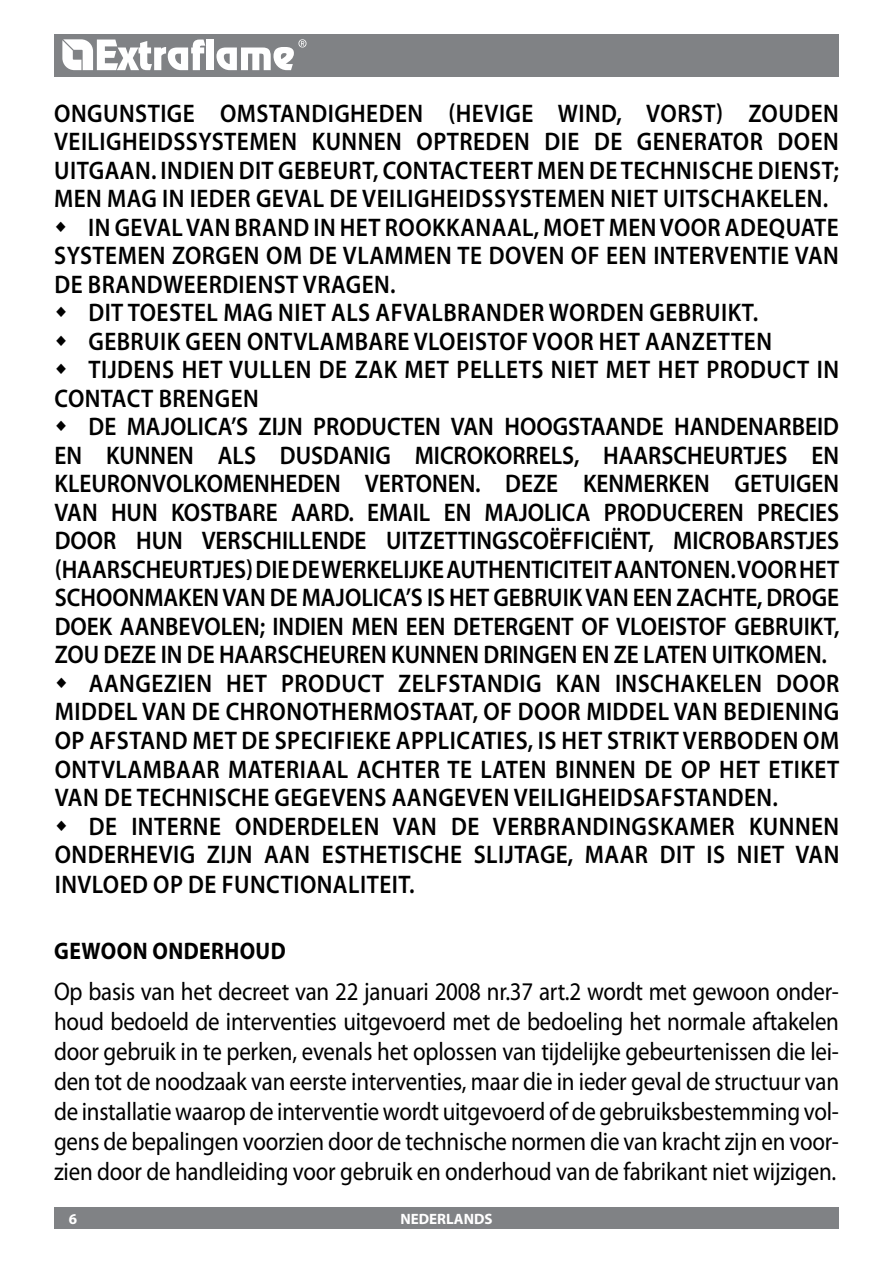
<style>
.page{position:relative;width:893px;height:1263px;background:#fff}
.page>*{position:absolute;margin:0;border:0;box-sizing:border-box;transform-origin:0 0}
.t1{font:600 25.5px "Myriad Pro";letter-spacing:.02em;color:#000;scale:.91 1}
.t2{font:25.5px/30px "Myriad Pro";letter-spacing:-.01em;color:#000;text-align:justify;scale:.9 1}
.t3{font:700 24px "Myriad Pro";letter-spacing:.02em;color:#000;scale:.9 1}
.t4{font:700 15px "Myriad Pro";color:#fff}
</style>
<div class="page">
<div style="left:54px;top:34px;width:785px;height:43px;background:#808285"></div>
<div style="left:54px;top:1208px;width:785px;height:21px;background:#808285"></div>
<svg style="left:62px;top:39px;width:143px;height:31px"></svg>
<div style="left:207px;top:40px;width:7px;height:30px;background:#fff"></div>
<svg style="left:216px;top:39px;width:90px;height:31px"></svg>
<p class="t1" style="left:54px;top:97px;width:17px">ONGUNSTIGE</p>
<p class="t1" style="left:220px;top:97px;width:17px">OMSTANDIGHEDEN</p>
<p class="t1" style="left:448px;top:97px;width:23px">(HEVIGE</p>
<p class="t1" style="left:558px;top:97px;width:17px">WIND</p>
<p class="t1" style="left:616px;top:97px;width:49px">, VORST</p>
<p class="t1" style="left:716px;top:97px;width:53px">) ZOUDEN</p>
<p class="t1" style="left:54px;top:125px;width:15px">VEILIGHEIDSS</p>
<p class="t1" style="left:198px;top:125px;width:31px">YSTEMEN</p>
<p class="t1" style="left:312px;top:125px;width:17px">KUNNEN</p>
<p class="t1" style="left:417px;top:125px;width:17px">OPTREDEN</p>
<p class="t1" style="left:545px;top:125px;width:13px">DIE</p>
<p class="t1" style="left:594px;top:125px;width:64px">DE GENERATOR</p>
<p class="t1" style="left:778px;top:125px;width:17px">DOEN</p>
<p class="t1" style="left:54px;top:154px;width:16px">UITGAAN</p>
<p class="t1" style="left:151px;top:154px;width:33px">. INDIEN</p>
<p class="t1" style="left:239px;top:154px;width:60px">DIT GEBEURT</p>
<p class="t1" style="left:373px;top:154px;width:27px">, CONTACTEERT</p>
<p class="t1" style="left:537px;top:154px;width:18px">MEN</p>
<p class="t1" style="left:589px;top:154px;width:51px">DE TECHNISCHE</p>
<p class="t1" style="left:758px;top:154px;width:15px">DIENST</p>
<p class="t1" style="left:833px;top:154px;width:8px">;</p>
<p class="t1" style="left:54px;top:182px;width:18px">MEN</p>
<p class="t1" style="left:107px;top:182px;width:19px">MAG</p>
<p class="t1" style="left:162px;top:182px;width:45px">IN IEDER</p>
<p class="t1" style="left:256px;top:182px;width:16px">GEVAL</p>
<p class="t1" style="left:330px;top:182px;width:50px">DE VEILIGHEIDSS</p>
<p class="t1" style="left:506px;top:182px;width:31px">YSTEMEN</p>
<p class="t1" style="left:610px;top:182px;width:14px">NIET</p>
<p class="t1" style="left:663px;top:182px;width:16px">UITSCHAKELEN</p>
<p class="t1" style="left:823px;top:182px;width:8px">.</p>
<p class="t1" style="left:88px;top:211px;width:45px">IN GEVAL</p>
<p class="t1" style="left:186px;top:211px;width:17px">VAN</p>
<p class="t1" style="left:234px;top:211px;width:17px">BRAND</p>
<p class="t1" style="left:313px;top:211px;width:45px">IN HET</p>
<p class="t1" style="left:385px;top:211px;width:18px">ROOKKANAAL</p>
<p class="t1" style="left:534px;top:211px;width:28px">, MOET</p>
<p class="t1" style="left:609px;top:211px;width:18px">MEN</p>
<p class="t1" style="left:660px;top:211px;width:18px">VOOR</p>
<p class="t1" style="left:725px;top:211px;width:82px">ADEQUATE</p>
<p class="t1" style="left:54px;top:239px;width:45px">SYSTEMEN</p>
<p class="t1" style="left:172px;top:239px;width:17px">ZORGEN</p>
<p class="t1" style="left:266px;top:239px;width:103px">OMDEVLAMMEN</p>
<p class="t1" style="left:458px;top:239px;width:52px">TE DOVEN</p>
<p class="t1" style="left:571px;top:239px;width:54px">OF EEN</p>
<p class="t1" style="left:653px;top:239px;width:15px">INTERVENTIE</p>
<p class="t1" style="left:795px;top:239px;width:17px">VAN</p>
<p class="t1" style="left:54px;top:268px;width:54px">DE BRANDWEERDIENST</p>
<p class="t1" style="left:303px;top:268px;width:17px">VRAGEN</p>
<p class="t1" style="left:390px;top:268px;width:8px">.</p>
<p class="t1" style="left:88px;top:296px;width:59px">DIT TOESTEL</p>
<p class="t1" style="left:223px;top:296px;width:19px">MAG</p>
<p class="t1" style="left:278px;top:296px;width:14px">NIET</p>
<p class="t1" style="left:331px;top:296px;width:66px">ALS AFVALBRANDER</p>
<p class="t1" style="left:549px;top:296px;width:19px">WORDEN</p>
<p class="t1" style="left:649px;top:296px;width:16px">GEBRUIKT</p>
<p class="t1" style="left:753px;top:296px;width:8px">.</p>
<p class="t1" style="left:88px;top:325px;width:33px">GEBRUIK</p>
<p class="t1" style="left:185px;top:325px;width:16px">GEEN</p>
<p class="t1" style="left:247px;top:325px;width:18px">ONTVLAMBARE</p>
<p class="t1" style="left:414px;top:325px;width:15px">VLOEISTOF</p>
<p class="t1" style="left:533px;top:325px;width:18px">VOOR</p>
<p class="t1" style="left:599px;top:325px;width:16px">HET</p>
<p class="t1" style="left:645px;top:325px;width:17px">AANZETTEN</p>
<p class="t1" style="left:88px;top:354px;width:28px">TIJDENS</p>
<p class="t1" style="left:182px;top:354px;width:16px">HET</p>
<p class="t1" style="left:229px;top:354px;width:16px">VULLEN</p>
<p class="t1" style="left:319px;top:354px;width:56px">DE ZAK</p>
<p class="t1" style="left:405px;top:354px;width:17px">MET</p>
<p class="t1" style="left:457px;top:354px;width:15px">PELLETS</p>
<p class="t1" style="left:551px;top:354px;width:14px">NIET</p>
<p class="t1" style="left:606px;top:354px;width:17px">MET</p>
<p class="t1" style="left:658px;top:354px;width:16px">HET</p>
<p class="t1" style="left:706px;top:354px;width:17px">PRODUCT</p>
<p class="t1" style="left:817px;top:354px;width:12px">IN</p>
<p class="t1" style="left:55px;top:382px;width:17px">CONTACT</p>
<p class="t1" style="left:159px;top:382px;width:17px">BRENGEN</p>
<p class="t1" style="left:89px;top:411px;width:58px">DE MAJOLICA</p>
<p class="t1" style="left:231px;top:411px;width:43px">’S ZIJN</p>
<p class="t1" style="left:313px;top:411px;width:17px">PRODUCTEN</p>
<p class="t1" style="left:451px;top:411px;width:17px">VAN</p>
<p class="t1" style="left:504px;top:411px;width:17px">HOOGSTAANDE</p>
<p class="t1" style="left:674px;top:411px;width:16px">HANDENARBEID</p>
<p class="t1" style="left:55px;top:439px;width:15px">EN</p>
<p class="t1" style="left:106px;top:439px;width:17px">KUNNEN</p>
<p class="t1" style="left:218px;top:439px;width:15px">ALS</p>
<p class="t1" style="left:280px;top:439px;width:16px">DUSDANIG</p>
<p class="t1" style="left:415px;top:439px;width:16px">MICROKORRELS</p>
<p class="t1" style="left:574px;top:439px;width:48px">, HAARSCHEURTJES</p>
<p class="t1" style="left:811px;top:439px;width:15px">EN</p>
<p class="t1" style="left:55px;top:468px;width:17px">KLEURONVOLKOMENHEDEN</p>
<p class="t1" style="left:365px;top:468px;width:16px">VERTONEN</p>
<p class="t1" style="left:475px;top:468px;width:65px">. DEZE</p>
<p class="t1" style="left:583px;top:468px;width:17px">KENMERKEN</p>
<p class="t1" style="left:735px;top:468px;width:16px">GETUIGEN</p>
<p class="t1" style="left:55px;top:496px;width:17px">VAN</p>
<p class="t1" style="left:111px;top:496px;width:17px">HUN</p>
<p class="t1" style="left:171px;top:496px;width:16px">KOSTBARE</p>
<p class="t1" style="left:291px;top:496px;width:17px">AARD</p>
<p class="t1" style="left:349px;top:496px;width:49px">. EMAIL</p>
<p class="t1" style="left:444px;top:496px;width:61px">EN MAJOLICA</p>
<p class="t1" style="left:604px;top:496px;width:17px">PRODUCEREN</p>
<p class="t1" style="left:757px;top:496px;width:14px">PRECIES</p>
<p class="t1" style="left:55px;top:525px;width:18px">DOOR</p>
<p class="t1" style="left:136px;top:525px;width:17px">HUN</p>
<p class="t1" style="left:202px;top:525px;width:15px">VERSCHILLENDE</p>
<p class="t1" style="left:386px;top:525px;width:15px">UITZETTINGSCO</p>
<p class="t1" style="left:549px;top:525px;width:25px">ËFFICI</p>
<p class="t1" style="left:610px;top:525px;width:84px">ËNT, MICROBARSTJES</p>
<p class="t1" style="left:55px;top:553px;width:23px">(HAARSCHEURTJES</p>
<p class="t1" style="left:246px;top:553px;width:97px">) DIE DEWERKELIJKE</p>
<p class="t1" style="left:446px;top:553px;width:14px">AUTHENTICITEIT</p>
<p class="t1" style="left:614px;top:553px;width:17px">AANTONEN</p>
<p class="t1" style="left:730px;top:553px;width:40px">. VOOR</p>
<p class="t1" style="left:799px;top:553px;width:15px">HET</p>
<p class="t1" style="left:55px;top:582px;width:18px">SCHOONMAKEN</p>
<p class="t1" style="left:223px;top:582px;width:17px">VAN</p>
<p class="t1" style="left:270px;top:582px;width:51px">DE MAJOLICA</p>
<p class="t1" style="left:406px;top:582px;width:111px">’SIS HET GEBRUIK</p>
<p class="t1" style="left:586px;top:582px;width:17px">VAN</p>
<p class="t1" style="left:633px;top:582px;width:64px">EEN ZACHTE</p>
<p class="t1" style="left:757px;top:582px;width:27px">, DROGE</p>
<p class="t1" style="left:55px;top:610px;width:17px">DOEK</p>
<p class="t1" style="left:120px;top:610px;width:17px">AANBEVOLEN</p>
<p class="t1" style="left:260px;top:610px;width:28px">; INDIEN</p>
<p class="t1" style="left:352px;top:610px;width:18px">MEN</p>
<p class="t1" style="left:406px;top:610px;width:15px">EEN</p>
<p class="t1" style="left:453px;top:610px;width:16px">DETERGENT</p>
<p class="t1" style="left:581px;top:610px;width:53px">OF VLOEISTOF</p>
<p class="t1" style="left:734px;top:610px;width:15px">GEBRUIKT</p>
<p class="t1" style="left:834px;top:610px;width:8px">,</p>
<p class="t1" style="left:55px;top:639px;width:17px">ZOU</p>
<p class="t1" style="left:104px;top:639px;width:15px">DEZE</p>
<p class="t1" style="left:161px;top:639px;width:81px">INDEHAARSCHEUREN</p>
<p class="t1" style="left:391px;top:639px;width:17px">KUNNEN</p>
<p class="t1" style="left:484px;top:639px;width:16px">DRINGEN</p>
<p class="t1" style="left:582px;top:639px;width:82px">ENZELATEN</p>
<p class="t1" style="left:712px;top:639px;width:16px">UITKOMEN</p>
<p class="t1" style="left:821px;top:639px;width:8px">.</p>
<p class="t1" style="left:89px;top:667px;width:826px">AANGEZIEN HET PRODUCT ZELFSTANDIG KAN INSCHAKELEN DOOR</p>
<p class="t1" style="left:55px;top:696px;width:864px">MIDDEL VAN DE CHRONOTHERMOSTAAT, OF DOOR MIDDEL VAN BEDIENING</p>
<p class="t1" style="left:55px;top:724px;width:864px">OP AFSTAND MET DE SPECIFIEKE APPLICATIES, IS HET STRIKT VERBODEN OM</p>
<p class="t1" style="left:55px;top:753px;width:864px">ONTVLAMBAAR MATERIAAL ACHTER TE LATEN BINNEN DE OP HET ETIKET</p>
<p class="t1" style="left:55px;top:781px;width:796px">VAN DE TECHNISCHE GEGEVENS AANGEVEN VEILIGHEIDSAFSTANDEN.</p>
<p class="t1" style="left:89px;top:810px;width:826px">DE INTERNE ONDERDELEN VAN DE VERBRANDINGSKAMER KUNNEN</p>
<p class="t1" style="left:55px;top:838px;width:864px">ONDERHEVIG ZIJN AAN ESTHETISCHE SLIJTAGE, MAAR DIT IS NIET VAN</p>
<p class="t1" style="left:55px;top:868px;width:397px">INVLOED OP DE FUNCTIONALITEIT.</p>
<p class="t3" style="left:54px;top:936px;width:256px">GEWOON ONDERHOUD</p>
<p class="t2" style="left:54px;top:976px;width:874px">Op basis van het decreet van 22 januari 2008 nr.37 art.2 wordt met gewoon onder&shy;houd bedoeld de interventies uitgevoerd met de bedoeling het normale aftakelen door gebruik in te perken, evenals het oplossen van tijdelijke gebeurtenissen die lei&shy;den tot de noodzaak van eerste interventies, maar die in ieder geval de structuur van de installatie waarop de interventie wordt uitgevoerd of de gebruiksbestemming vol&shy;gens de bepalingen voorzien door de technische normen die van kracht zijn en voor&shy;zien door de handleiding voor gebruik en onderhoud van de fabrikant niet wijzigen.</p>
<p class="t4" style="left:69px;top:1209px;width:10px">6</p>
<p class="t4" style="left:400px;top:1209px;width:94px">NEDERLANDS</p>
</div>
